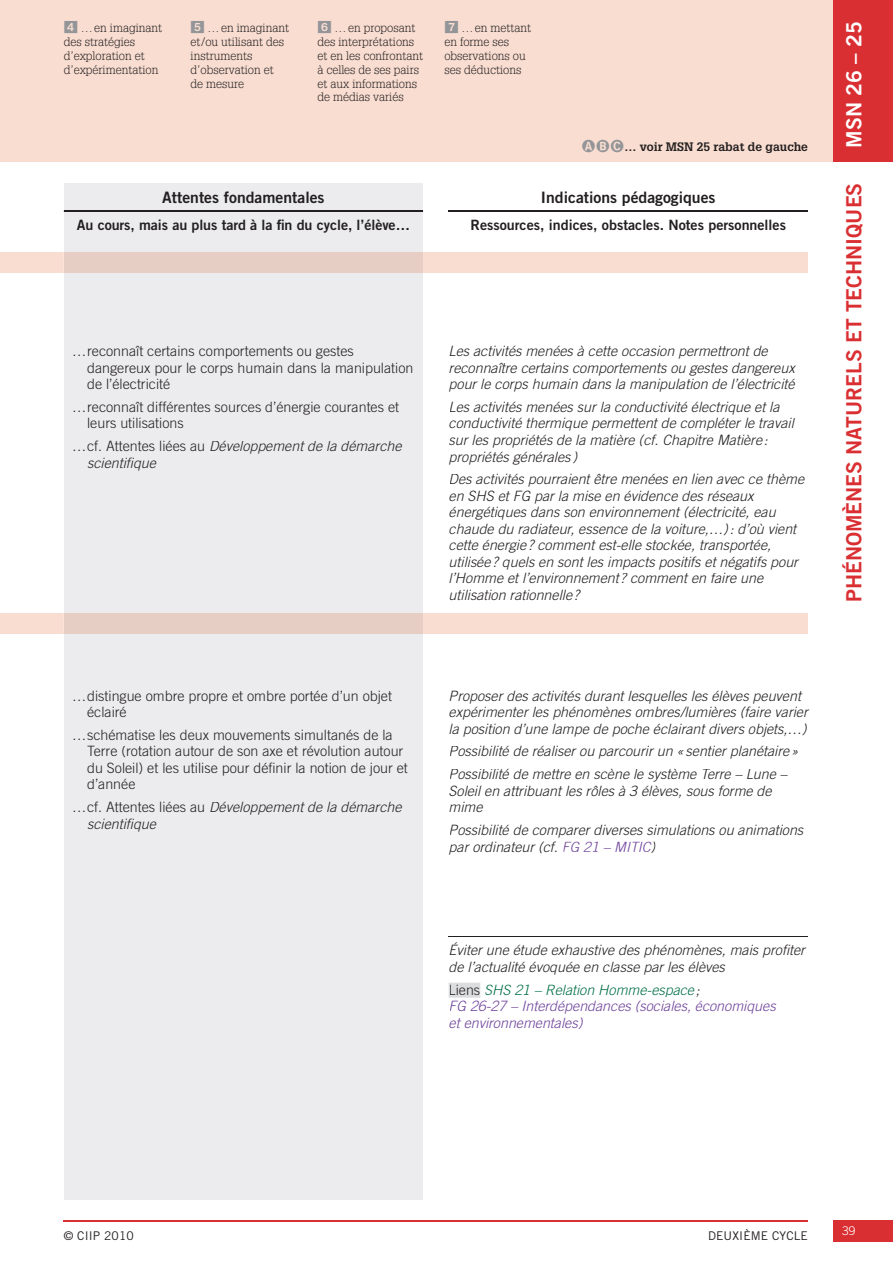
<style>
.page{position:relative;width:893px;height:1263px;background:#fff}
.page>*{position:absolute;margin:0;border:0;box-sizing:border-box;transform-origin:0 0}
.t1{font:21px "Trade Gothic LT Std Bd 2";color:#da2f32}
.t2{font:21px "Trade Gothic LT Std Bd 2";color:#fff}
.t3{font:15.75px "Trade Gothic LT Std Bd 2";color:#231f20}
.t4{font:italic 300 14.25px/16.5px "Trade Gothic LT Std";color:#231f20}
.t5{font:300 14.25px/16.5px "Trade Gothic LT Std";color:#231f20}
.t6{font:italic 300 14.25px/16.5px "Trade Gothic LT Std";color:#6c3f99}
.t7{font:14.25px "Trade Gothic LT Std Bd 2";color:#231f20}
.t8{font:300 12px/13.8px "Glypha LT Std";color:#231f20}
.t9{font:700 12px "Glypha LT Std";color:#231f20}
.t10{font:12px "Trade Gothic LT Std";letter-spacing:.01em;color:#231f20}
.t11{font:300 12px "Trade Gothic LT Std";color:#fff}
.s1{font-family:"PER pastilles";font-weight:400;font-size:14.25px;color:#939598}
.s2{font-style:normal}
.s3{color:#6c3f99}
.s4{font-style:normal;color:#231f20}
.s5{color:#006f46}
.s6{color:#231f20}
</style>
<div class="page">
<hr style="left:64px;top:1220px;width:744px;height:1px;background:#da2f32">
<div style="left:833px;top:1220px;width:60px;height:22px;background:#da2f32"></div>
<div style="left:0;top:0;width:833px;height:162px;background:#f9ddd1"></div>
<div style="left:833px;top:0;width:60px;height:162px;background:#da2f32"></div>
<div style="left:64px;top:183px;width:359px;height:1016px;background:#ececee"></div>
<svg style="left:0;top:252px;width:808px;height:382px"></svg>
<div style="left:64px;top:251px;width:359px;height:22px;background:#e7cec4"></div>
<hr style="left:449px;top:936px;width:359px;height:1px;background:#231f20">
<hr style="left:0;top:337px;width:64px;height:1px;background:#fff">
<hr style="left:0;top:509px;width:64px;height:1px;background:#fff">
<div style="left:0;top:605px;width:64px;height:7px;background:#fff"></div>
<svg style="left:0;top:251px;width:65px;height:30px"></svg>
<div style="left:64px;top:273px;width:359px;height:8px;background:#ececee"></div>
<div style="left:423px;top:273px;width:26px;height:8px;background:#fff"></div>
<div style="left:449px;top:273px;width:359px;height:8px;background:#fff"></div>
<svg style="left:64px;top:605px;width:744px;height:29px;background:#f0d7cd"></svg>
<div style="left:64px;top:605px;width:359px;height:7px;background:#ececee"></div>
<div style="left:449px;top:605px;width:359px;height:7px;background:#fff"></div>
<hr style="left:64px;top:211px;width:359px;height:1px;background:#231f20">
<hr style="left:449px;top:211px;width:359px;height:1px;background:#231f20">
<div style="left:72px;top:346px;width:282px;height:13px;background:#ececee"></div>
<div style="left:88px;top:362px;width:325px;height:13px;background:#ececee"></div>
<div style="left:88px;top:379px;width:82px;height:10px;background:#ececee"></div>
<div style="left:74px;top:401px;width:325px;height:14px;background:#ececee"></div>
<div style="left:88px;top:418px;width:95px;height:11px;background:#ececee"></div>
<div style="left:74px;top:441px;width:131px;height:10px;background:#ececee"></div>
<div style="left:210px;top:441px;width:192px;height:13px;background:#ececee"></div>
<div style="left:88px;top:457px;width:68px;height:13px;background:#ececee"></div>
<svg style="left:449px;top:982px;width:31px;height:15px"></svg>
<div style="left:450px;top:984px;width:30px;height:11px;background:#dcdddf"></div>
<p class="t8" style="left:64px;top:22px;width:100px"><span class="s1">4</span> … en imaginant des stratégies d’exploration et d’expérimentation</p>
<p class="t8" style="left:317px;top:22px;width:107px"><span class="s1">6</span> … en proposant des interprétations et en les confrontant à celles de ses pairs et aux informations de médias variés</p>
<p class="t8" style="left:191px;top:22px;width:100px"><span class="s1">5</span> … en imaginant et /ou utilisant des instruments d’observation et de mesure</p>
<p class="t8" style="left:444px;top:22px;width:88px"><span class="s1">7</span> … en mettant en forme ses observations ou ses déductions</p>
<p class="t9" style="left:581px;top:143px;width:228px"><span class="s1">ABC</span>… voir MSN 25 rabat de gauche</p>
<p class="t3" style="left:162px;top:191px;width:164px">Attentes fondamentales</p>
<p class="t3" style="left:541px;top:191px;width:176px">Indications pédagogiques</p>
<p class="t7" style="left:77px;top:220px;width:335px">Au cours, mais au plus tard à la fin du cycle, l’élève…</p>
<p class="t7" style="left:470px;top:220px;width:317px">Ressources, indices, obstacles. Notes personnelles</p>
<p class="t5" style="left:87px;top:344px;width:328px;text-indent:-15px">… reconnaît certains comportements ou gestes dangereux pour le corps humain dans la manipulation de l’électricité</p>
<p class="t5" style="left:87px;top:400px;width:313px;text-indent:-15px">… reconnaît différentes sources d’énergie courantes et leurs utilisations</p>
<p class="t4" style="left:87px;top:439px;width:316px;text-indent:-15px"><span class="s2">… cf. Attentes liées au</span> Développement de la démarche scientifique</p>
<p class="t4" style="left:449px;top:344px;width:348px">Les activités menées à cette occasion permettront de reconnaître certains comportements ou gestes dangereux pour le corps humain dans la manipulation de l’électricité</p>
<p class="t4" style="left:449px;top:400px;width:347px">Les activités menées sur la conductivité électrique et la conductivité thermique permettent de compléter le travail sur les propriétés de la matière (cf. Chapitre Matière : propriétés générales )</p>
<p class="t4" style="left:449px;top:472px;width:357px">Des activités pourraient être menées en lien avec ce thème en SHS et FG par la mise en évidence des réseaux énergétiques dans son environnement (électricité, eau chaude du radiateur, essence de la voiture,…) : d’où vient cette énergie ? comment est-elle stockée, transportée, utilisée ? quels en sont les impacts positifs et négatifs pour l’Homme et l’environnement? comment en faire une utilisation rationnelle ?</p>
<h1 class="t2" style="left:846px;top:148px;width:128px;rotate:-90deg">MSN 26 – 25</h1>
<h1 class="t1" style="left:846px;top:602px;width:421px;rotate:-90deg">PHÉNOMÈNES NATURELS ET TECHNIQUES</h1>
<p class="t5" style="left:87px;top:688px;width:306px;text-indent:-15px">… distingue ombre propre et ombre portée d’un objet éclairé</p>
<p class="t5" style="left:87px;top:728px;width:322px;text-indent:-15px">… schématise les deux mouvements simultanés de la Terre (rotation autour de son axe et révolution autour du Soleil) et les utilise pour définir la notion de jour et d’année</p>
<p class="t4" style="left:87px;top:800px;width:316px;text-indent:-15px"><span class="s2">… cf. Attentes liées au</span> Développement de la démarche scientifique</p>
<p class="t4" style="left:449px;top:688px;width:361px">Proposer des activités durant lesquelles les élèves peuvent expérimenter les phénomènes ombres /lumières (faire varier la position d’une lampe de poche éclairant divers objets,…)</p>
<p class="t4" style="left:449px;top:741px;width:351px;line-height:23px">Possibilité de réaliser ou parcourir un « sentier planétaire »<br>Possibilité de mettre en scène le système Terre – Lune –</p>
<p class="t4" style="left:449px;top:784px;width:325px">Soleil en attribuant les rôles à 3 élèves, sous forme de mime</p>
<p class="t4" style="left:449px;top:823px;width:356px">Possibilité de comparer diverses simulations ou animations par ordinateur (cf. <span class="s3">FG 21 – MITIC</span>)</p>
<p class="t4" style="left:449px;top:943px;width:358px">Éviter une étude exhaustive des phénomènes, mais profiter de l’actualité évoquée en classe par les élèves</p>
<p class="t6" style="left:449px;top:982px;width:329px"><span class="s4">Liens</span> <span class="s5">SHS 21 – Relation Homme-espace</span><span class="s6">;<br></span>FG 26-27 – Interdépendances (sociales, économiques et environnementales)</p>
<p class="t10" style="left:64px;top:1231px;width:72px">© CIIP 2010</p>
<p class="t10" style="left:708px;top:1231px;width:101px">DEUXIÈME CYCLE</p>
<p class="t11" style="left:842px;top:1227px;width:15px">39</p>
</div>
